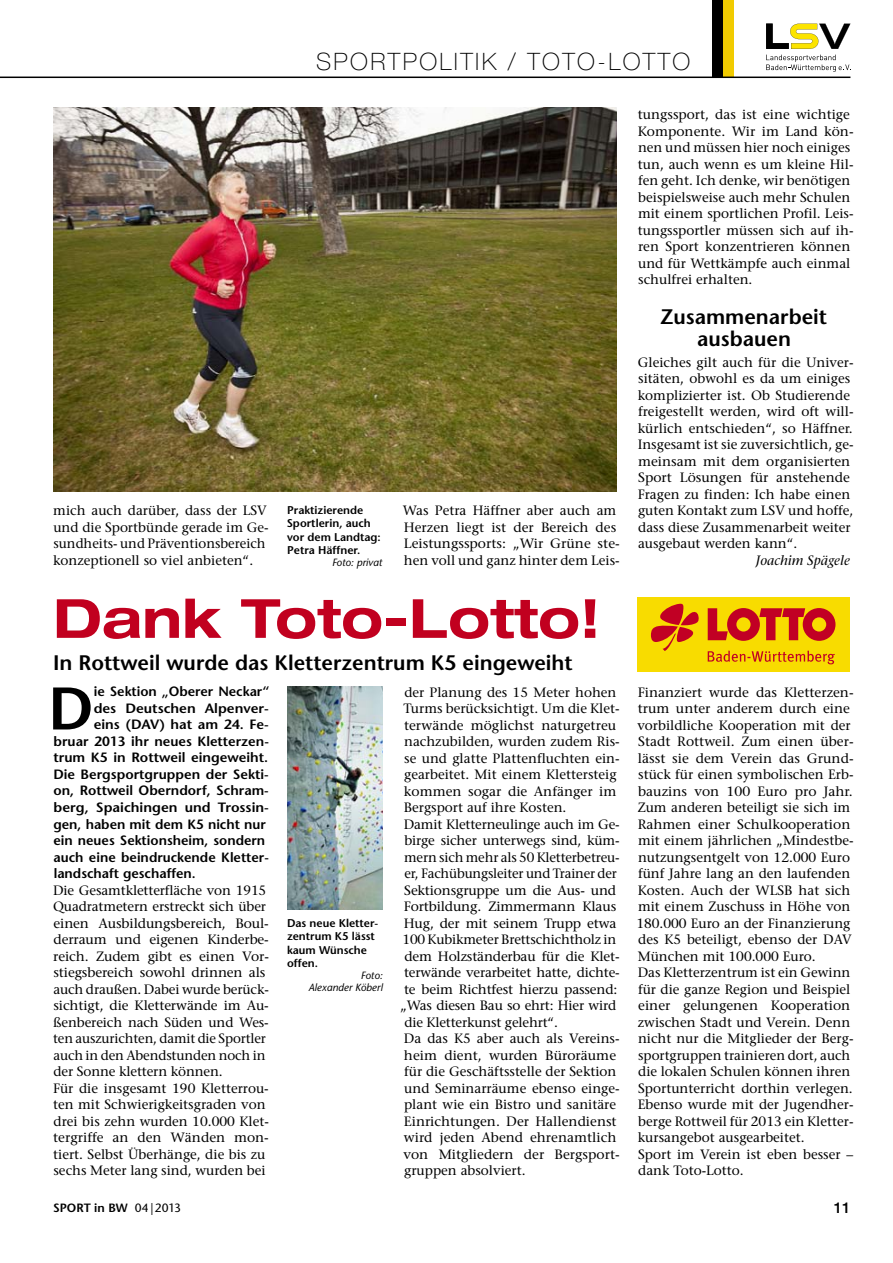
<style>
.page{position:relative;width:893px;height:1263px;background:#fff}
.page>*{position:absolute;margin:0;border:0;box-sizing:border-box;transform-origin:0 0}
.t1{font:600 60px "Stone Sans";color:#000}
.t2{font:700 expanded 54px "Helvetica Neue";color:#c1001f}
.t3{font:100 24px "Helvetica Neue";letter-spacing:.1em;color:#000}
.t4{font:600 21px/22.5px "Stone Sans";color:#000;text-align:center}
.t5{font:500 15px "Helvetica Neue";color:#000}
.t6{font:13.5px/16.5px "Stone Serif";color:#000}
.t7{font:600 13.5px "Stone Sans";color:#000}
.t8{font:600 13.5px "Stone Sans";color:#000;scale:1.05 1}
.t9{font:600 13.5px "Stone Sans";color:#000;scale:1.04 1}
.t10{font:italic 13.5px "Stone Serif";color:#000}
.t11{font:600 12px "Stone Sans";color:#000}
.t12{font:600 11.25px/13.5px "Stone Sans";color:#000}
.t13{font:italic 10.5px/12px "Stone Sans";color:#000;text-align:right}
.s1{font-weight:400}
</style>
<div class="page">
<svg style="left:712px;top:0;width:21px;height:77px;background:#726000"></svg>
<hr style="left:0;top:77px;width:850px;height:1px;background:#000">
<svg style="left:766px;top:24px;width:84px;height:25px"></svg>
<svg style="left:766px;top:55px;width:85px;height:17px"></svg>
<div style="left:637px;top:597px;width:213px;height:74px;background:#f8dc00"></div>
<svg style="left:708px;top:608px;width:127px;height:33px"></svg>
<svg style="left:651px;top:604px;width:48px;height:47px"></svg>
<svg style="left:708px;top:650px;width:127px;height:14px"></svg>
<img style="left:287px;top:686px;width:96px;height:224px">
<img style="left:53px;top:108px;width:563px;height:383px">
<h3 class="t3" style="left:316px;top:48px;width:376px">SPORTPOLITIK / TOTO-LOTTO</h3>
<p class="t6" style="left:53px;top:502px;width:217px">mich auch darüber, dass der LSV und die Sportbünde gerade im Ge&shy;sundheits- und Präventionsbereich konzeptionell so viel anbieten“.</p>
<p class="t6" style="left:403px;top:502px;width:218px">Was Petra Häffner aber auch am<br>Herzen liegt ist der Bereich des<br>Leistungssports: „Wir Grüne ste&shy;hen voll und ganz hinter dem Leis-</p>
<p class="t12" style="left:287px;top:503px;width:96px">Praktizierende<br>Sportlerin, auch vor dem Landtag:<br>Petra Häffner.</p>
<p class="t13" style="left:332px;top:557px;width:52px">Foto: privat</p>
<h2 class="t2" style="left:53px;top:585px;width:548px">Dank Toto-Lotto!</h2>
<h3 class="t4" style="left:53px;top:651px;width:521px">I n Rottweil wurde das Kletterzentrum K5 eingeweiht</h3>
<h1 class="t1" style="left:48px;top:672px;width:47px">D</h1>
<p class="t7" style="left:94px;top:684px;width:177px">ie Sektion „Oberer Neckar“</p>
<p class="t8" style="left:94px;top:700px;width:168px">des Deutschen Alpenver-</p>
<p class="t9" style="left:94px;top:717px;width:170px">eins (DAV) hat am 24. Fe-</p>
<p class="t7" style="left:54px;top:733px;width:217px">bruar 2013 ihr neues Kletterzen-</p>
<p class="t7" style="left:53px;top:750px;width:216px">trum K5 in Rottweil eingeweiht.</p>
<p class="t7" style="left:53px;top:766px;width:217px">Die Bergsportgruppen der Sekti-</p>
<p class="t7" style="left:53px;top:783px;width:217px">on, Rottweil Oberndorf, Schram-</p>
<p class="t8" style="left:54px;top:799px;width:207px">berg, Spaichingen und Trossin-</p>
<p class="t7" style="left:53px;top:816px;width:214px">gen, haben mit dem K5 nicht nur</p>
<p class="t7" style="left:53px;top:832px;width:213px">ein neues Sektionsheim, sondern</p>
<p class="t7" style="left:53px;top:849px;width:217px">auch eine beindruckende Kletter-</p>
<p class="t7" style="left:54px;top:865px;width:144px">landschaft geschaffen.</p>
<p class="t6" style="left:53px;top:882px;width:217px">Die Gesamtkletterfläche von 1915<br>Quadratmetern erstreckt sich über einen Ausbildungsbereich, Boul&shy;derraum und eigenen Kinderbe&shy;reich. Zudem gibt es einen Vor&shy;stiegsbereich sowohl drinnen als auch draußen. Dabei wurde berück&shy;sichtigt, die Kletterwände im Au&shy;ßenbereich nach Süden und Wes&shy;ten auszurichten, damit die Sportler auch in den Abendstunden noch in der Sonne klettern können.<br>Für die insgesamt 190 Kletterrou&shy;ten mit Schwierigkeitsgraden von drei bis zehn wurden 10.000 Klet&shy;tergriffe an den Wänden mon&shy;tiert. Selbst Überhänge, die bis zu sechs Meter lang sind, wurden bei</p>
<p class="t12" style="left:287px;top:916px;width:93px">Das neue Kletter&shy;zentrum K5 lässt kaum Wünsche offen.</p>
<p class="t13" style="left:309px;top:969px;width:76px">Foto:<br>Alexander Köberl</p>
<p class="t6" style="left:404px;top:684px;width:214px">der Planung des 15 Meter hohen</p>
<p class="t6" style="left:403px;top:700px;width:218px">Turms berücksichtigt. Um die Klet-</p>
<p class="t6" style="left:404px;top:717px;width:214px">terwände möglichst naturgetreu</p>
<p class="t6" style="left:404px;top:733px;width:217px">nachzubilden, wurden zudem Ris-</p>
<p class="t6" style="left:404px;top:750px;width:217px">se und glatte Plattenfluchten ein-</p>
<p class="t6" style="left:404px;top:766px;width:214px">gearbeitet. Mit einem Klettersteig</p>
<p class="t6" style="left:404px;top:783px;width:214px">kommen sogar die Anfänger im</p>
<p class="t6" style="left:404px;top:799px;width:164px">Bergsport auf ihre Kosten.</p>
<p class="t6" style="left:404px;top:816px;width:217px">Damit Kletterneulinge auch im Ge-</p>
<p class="t6" style="left:404px;top:832px;width:217px">birge sicher unterwegs sind, küm-</p>
<p class="t6" style="left:404px;top:849px;width:217px">mern sich mehr als 50 Kletterbetreu-</p>
<p class="t6" style="left:404px;top:865px;width:214px">er, Fachübungsleiter und Trainer der</p>
<p class="t6" style="left:404px;top:882px;width:213px">Sektionsgruppe um die Aus- und</p>
<p class="t6" style="left:404px;top:898px;width:214px">Fortbildung. Zimmermann Klaus</p>
<p class="t6" style="left:404px;top:915px;width:214px">Hug, der mit seinem Trupp etwa</p>
<p class="t6" style="left:402px;top:931px;width:215px">100 Kubikmeter Brettschichtholz in</p>
<p class="t6" style="left:404px;top:948px;width:217px">dem Holzständerbau für die Klet-</p>
<p class="t6" style="left:404px;top:964px;width:217px">terwände verarbeitet hatte, dichte-</p>
<p class="t6" style="left:404px;top:981px;width:215px">te beim Richtfest hierzu passend:</p>
<p class="t6" style="left:400px;top:997px;width:217px">„Was diesen Bau so ehrt: Hier wird</p>
<p class="t6" style="left:404px;top:1014px;width:155px">die Kletterkunst gelehrt“.</p>
<p class="t6" style="left:404px;top:1030px;width:217px">Da das K5 aber auch als Vereins-</p>
<p class="t6" style="left:404px;top:1047px;width:214px">heim dient, wurden Büroräume</p>
<p class="t6" style="left:404px;top:1063px;width:214px">für die Geschäftsstelle der Sektion</p>
<p class="t6" style="left:404px;top:1080px;width:217px">und Seminarräume ebenso einge-</p>
<p class="t6" style="left:404px;top:1096px;width:214px">plant wie ein Bistro und sanitäre</p>
<p class="t6" style="left:404px;top:1113px;width:214px">Einrichtungen. Der Hallendienst</p>
<p class="t6" style="left:404px;top:1129px;width:214px">wird jeden Abend ehrenamtlich</p>
<p class="t6" style="left:403px;top:1146px;width:218px">von Mitgliedern der Bergsport-</p>
<p class="t6" style="left:404px;top:1162px;width:123px">gruppen absolviert.</p>
<p class="t6" style="left:638px;top:106px;width:217px">tungssport, das ist eine wichtige<br>Komponente. Wir im Land kön&shy;nen und müssen hier noch einiges tun, auch wenn es um kleine Hil&shy;fen geht. Ich denke, wir benötigen beispielsweise auch mehr Schulen mit einem sportlichen Profil. Leis&shy;tungssportler müssen sich auf ih&shy;ren Sport konzentrieren können und für Wettkämpfe auch einmal schulfrei erhalten.</p>
<h3 class="t4" style="left:661px;top:305px;width:168px">Zusammenarbeit ausbauen</h3>
<p class="t6" style="left:638px;top:354px;width:217px">Gleiches gilt auch für die Univer&shy;sitäten, obwohl es da um einiges komplizierter ist. Ob Studierende freigestellt werden, wird oft will&shy;kürlich entschieden“, so Häffner.<br>Insgesamt ist sie zuversichtlich, ge&shy;meinsam mit dem organisierten Sport Lösungen für anstehende Fragen zu finden: Ich habe einen guten Kontakt zum LSV und hoffe, dass diese Zusammenarbeit weiter ausgebaut werden kann“.</p>
<p class="t10" style="left:756px;top:552px;width:95px">Joachim Spägele</p>
<p class="t6" style="left:636px;top:684px;width:219px">Finanziert wurde das Kletterzen&shy;trum unter anderem durch eine vorbildliche Kooperation mit der<br>Stadt Rottweil. Zum einen über&shy;lässt sie dem Verein das Grund&shy;stück für einen symbolischen Erb&shy;bauzins von 100 Euro pro Jahr.<br>Zum anderen beteiligt sie sich im<br>Rahmen einer Schulkooperation mit einem jährlichen „Mindestbe&shy;nutzungsentgelt von 12.000 Euro fünf Jahre lang an den laufenden<br>Kosten. Auch der WLSB hat sich mit einem Zuschuss in Höhe von<br>180.000 Euro an der Finanzierung des K5 beteiligt, ebenso der DAV<br>München mit 100.000 Euro.<br>Das Kletterzentrum ist ein Gewinn für die ganze Region und Beispiel einer gelungenen Kooperation zwischen Stadt und Verein. Denn nicht nur die Mitglieder der Berg&shy;sportgruppen trainieren dort, auch die lokalen Schulen können ihren<br>Sportunterricht dorthin verlegen.<br>Ebenso wurde mit der Jugendher&shy;berge Rottweil für 2013 ein Kletter&shy;kursangebot ausgearbeitet.<br>Sport im Verein ist eben besser – dank Toto-Lotto.</p>
<p class="t11" style="left:53px;top:1201px;width:130px">Sport in BW <span class="s1">04|2013</span></p>
<p class="t5" style="left:834px;top:1199px;width:18px">11</p>
</div>
